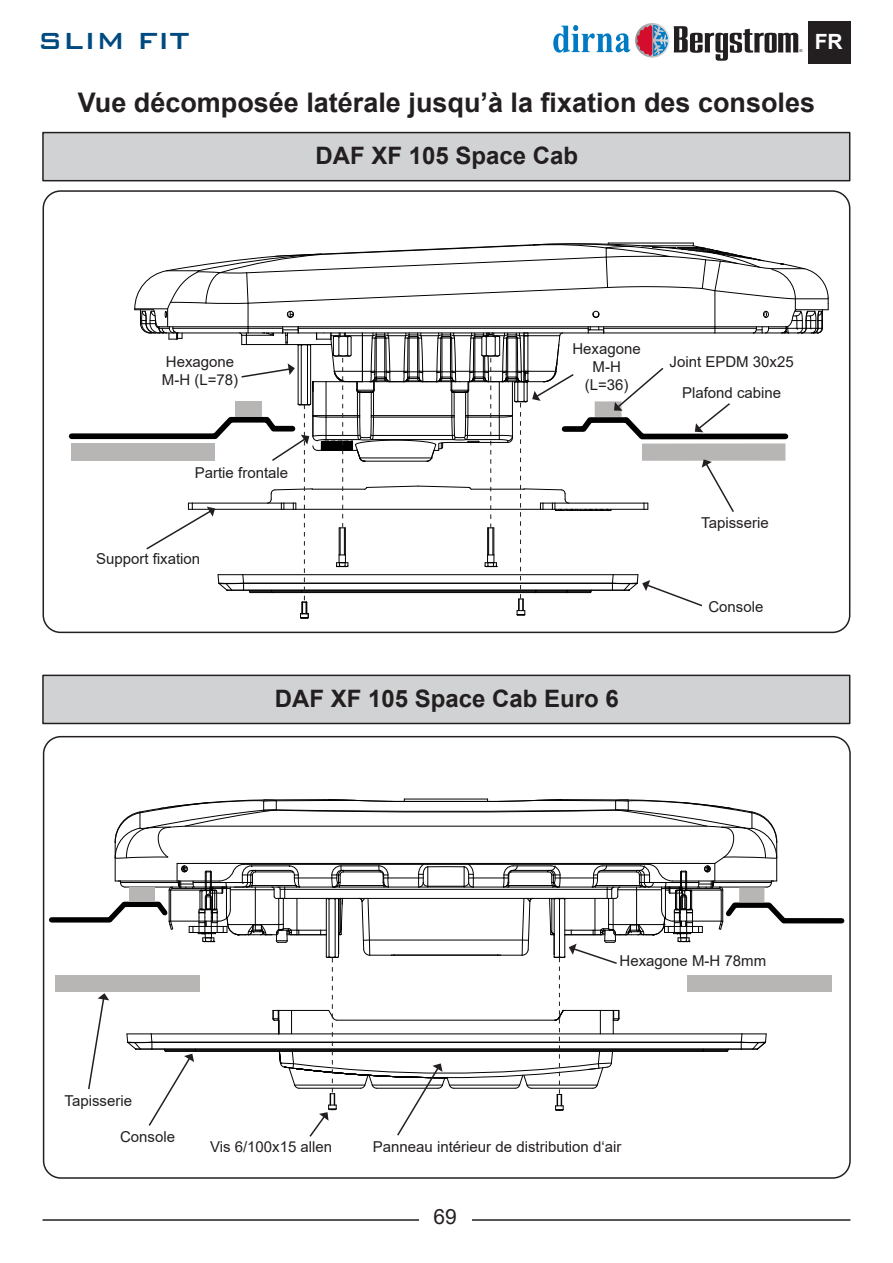
<style>
.page{position:relative;width:893px;height:1263px;background:#fff}
.page>*{position:absolute;margin:0;border:0;box-sizing:border-box;transform-origin:0 0}
.t1{font:500 31.2px "Bank Gothic BT";color:#004a7f}
.t2{font:700 27px "Arial";color:#231f20}
.t3{font:700 24px "Arial";color:#231f20}
.t4{font:21px "Arial";color:#231f20}
.t5{font:700 21px "Arial";color:#fff}
.t6{font:15px/18px "Arial";color:#231f20;text-align:center}
.t7{font:4.05px "Arial";color:#231f20;scale:1.08 1}
</style>
<div class="page">
<hr style="left:43px;top:1219px;width:807px;height:2px;background:#231f20">
<div style="left:419px;top:1209px;width:52px;height:22px;background:#fff"></div>
<div style="left:808px;top:21px;width:42px;height:42px;background:#231f20"></div>
<svg style="left:553px;top:25px;width:77px;height:28px"></svg>
<svg style="left:635px;top:23px;width:35px;height:35px"></svg>
<svg style="left:637px;top:25px;width:161px;height:36px"></svg>
<div style="left:43px;top:133px;width:807px;height:48px;background:#d1d2d4"></div>
<div style="left:42px;top:132px;width:808px;height:49px;border:2px solid #231f20"></div>
<div style="left:43px;top:190px;width:807px;height:443px;border:2px solid #231f20;border-radius:17px"></div>
<svg style="left:68px;top:242px;width:761px;height:377px"></svg>
<div style="left:43px;top:675px;width:807px;height:48px;background:#d1d2d4"></div>
<div style="left:42px;top:675px;width:808px;height:49px;border:2px solid #231f20"></div>
<div style="left:43px;top:736px;width:808px;height:443px;border:2px solid #231f20;border-radius:17px"></div>
<svg style="left:49px;top:799px;width:796px;height:338px"></svg>
<h1 class="t1" style="left:38px;top:24px;width:153px">SLIM FIT</h1>
<p class="t7" style="left:799px;top:48px;width:4px">®</p>
<h3 class="t5" style="left:815px;top:27px;width:29px">FR</h3>
<p class="t2" style="left:78px;top:84px;width:739px">Vue décomposée latérale jusqu’à la fixation des consoles</p>
<p class="t3" style="left:315px;top:138px;width:264px">DAF XF 105 Space Cab</p>
<p class="t6" style="left:166px;top:352px;width:70px">Hexagone</p>
<p class="t6" style="left:162px;top:370px;width:78px">M-H (L=78)</p>
<p class="t6" style="left:195px;top:464px;width:95px">Partie frontale</p>
<p class="t6" style="left:96px;top:550px;width:106px">Support fixation</p>
<p class="t6" style="left:572px;top:340px;width:70px">Hexagone<br>M-H</p>
<p class="t6" style="left:585px;top:376px;width:45px">(L=36)</p>
<p class="t6" style="left:682px;top:384px;width:101px">Plafond cabine</p>
<p class="t6" style="left:670px;top:353px;width:126px">Joint EPDM 30x25</p>
<p class="t6" style="left:701px;top:514px;width:69px">Tapisserie</p>
<p class="t6" style="left:708px;top:597px;width:57px">Console</p>
<p class="t3" style="left:275px;top:681px;width:346px">DAF XF 105 Space Cab Euro 6</p>
<p class="t6" style="left:620px;top:952px;width:148px">Hexagone M-H 78mm</p>
<p class="t6" style="left:65px;top:1092px;width:69px">Tapisserie</p>
<p class="t6" style="left:120px;top:1128px;width:57px">Console</p>
<p class="t6" style="left:210px;top:1137px;width:124px">Vis 6/100x15 allen</p>
<p class="t6" style="left:373px;top:1138px;width:250px">Panneau intérieur de distribution d‘air</p>
<h3 class="t4" style="left:433px;top:1202px;width:25px">69</h3>
</div>
